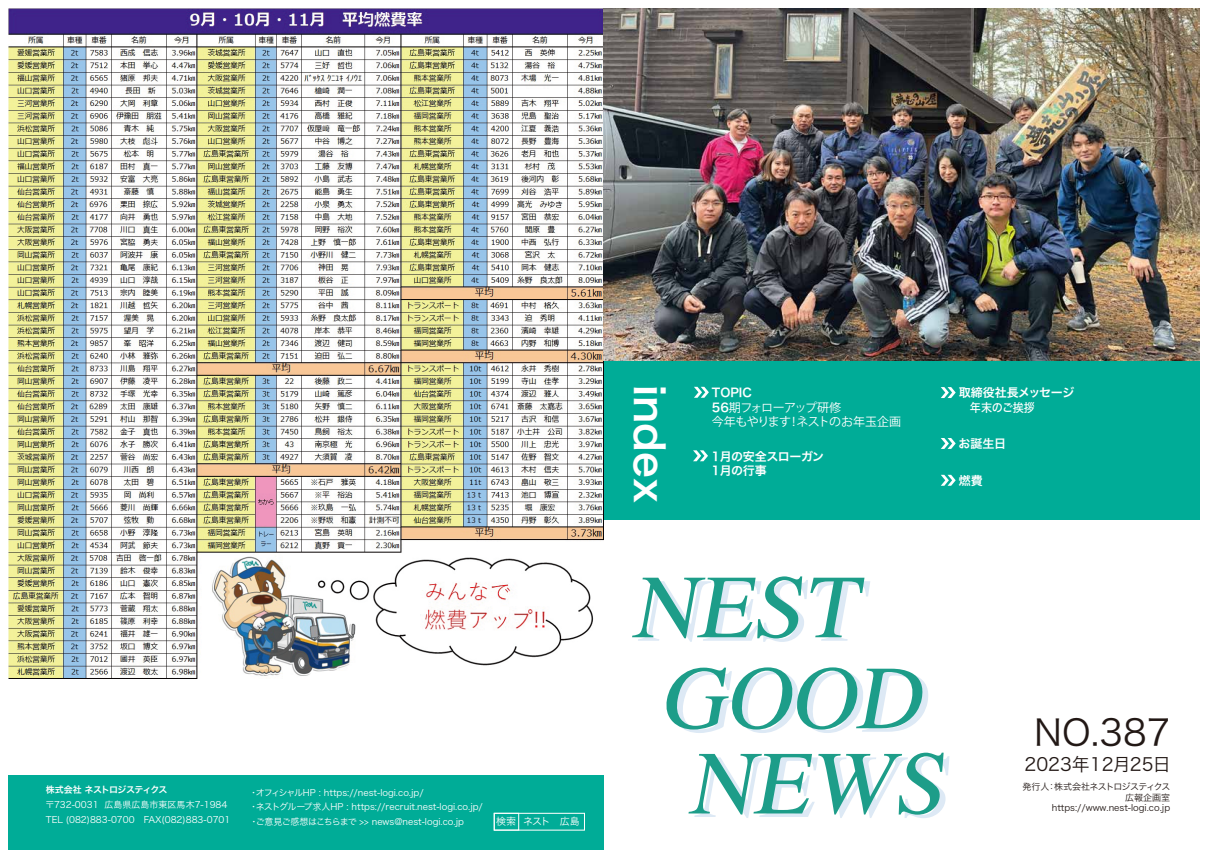
<style>
.page{position:relative;width:1208px;height:859px;background:#fff}
.page>*{position:absolute;margin:0;border:0;box-sizing:border-box;transform-origin:0 0}
.t1{font:italic 90px "Times";color:#1d9d89}
.t2{font:40px "Hira Kaku Pro N W6";color:#fff}
.t3{font:36px "Hira Kaku Pro N W3";color:#221815}
.t4{font:18px "Hira Kaku Pro N W3";color:#221815}
.t5{font:12px/14.4px "Hiragino Sans W6";letter-spacing:-.02em;color:#fff}
.t6{font:12px/14.4px "Koz Go Pr 6 N";letter-spacing:-.05em;color:#fff}
.t7{font:12px "Hiragino Sans W5";letter-spacing:-.025em;color:#fff;scale:.93 1}
.t8{font:10px "Hira Kaku Pro N W3";letter-spacing:-.04em;color:#fff}
.t9{font:9px/15px "Hira Kaku Pro N W3";color:#fff}
.t10{font:9px/10.8px "Hira Kaku Pro N W3";color:#221815;text-align:right}
.t11{font:9px "Hira Kaku Pro N W6";letter-spacing:-.06em;color:#fff}
.s1{font-family:"Hiragino Sans W6"}
</style>
<div class="page">
<div style="left:8px;top:775px;width:595px;height:75px;background:#00ac97"></div>
<div style="left:604px;top:359px;width:595px;height:161px;background:#00ac97"></div>
<div style="left:494px;top:813px;width:91px;height:18px;border:1px solid #fff"></div>
<div style="left:494px;top:813px;width:25px;height:17px;border:1px solid #fff"></div>
<svg style="left:694px;top:387px;width:15px;height:11px"></svg>
<svg style="left:693px;top:450px;width:15px;height:11px"></svg>
<svg style="left:941px;top:475px;width:14px;height:11px"></svg>
<svg style="left:941px;top:438px;width:14px;height:11px"></svg>
<svg style="left:941px;top:387px;width:14px;height:11px"></svg>
<img style="left:9px;top:9px;width:595px;height:669px">
<img style="left:604px;top:9px;width:595px;height:351px">
<p class="t11" style="left:46px;top:781px;width:123px">株式会社 ネストロジスティクス</p>
<p class="t9" style="left:45px;top:796px;width:192px">〒732-0031 広島県広島市東区馬木7-1984　<br>TEL (082)883-0700　FAX(082)883-0701</p>
<p class="t9" style="left:249px;top:785px;width:235px;line-height:14px">・オフィシャルHP : https://nest-logi.co.jp/<br>・ネストグループ求人HP : https://recruit.nest-logi.co.jp/</p>
<p class="t9" style="left:249px;top:813px;width:216px">・ご意見ご感想はこちらまで &gt;&gt; news@nest-logi.co.jp</p>
<p class="t8" style="left:496px;top:812px;width:85px">検索 ネスト　広島</p>
<h2 class="t2" style="left:685px;top:385px;width:120px;rotate:90deg">index</h2>
<h3 class="t5" style="left:712px;top:385px;width:42px">TOPIC</h3>
<h3 class="t6" style="left:712px;top:400px;width:191px"><span class="s1">56</span>期フォローアップ研修<br>今年もやります！ネストのお年玉企画</h3>
<h3 class="t5" style="left:711px;top:449px;width:114px">1月の安全スローガン<br>1月の行事</h3>
<h3 class="t5" style="left:958px;top:385px;width:117px">取締役社長メッセージ</h3>
<h3 class="t7" style="left:958px;top:397px;width:84px">　年末のご挨拶</h3>
<h3 class="t5" style="left:958px;top:436px;width:49px">お誕生日</h3>
<h3 class="t5" style="left:958px;top:473px;width:25px">燃費</h3>
<h1 class="t1" style="left:631px;top:523px;width:254px">NEST</h1>
<h1 class="t1" style="left:659px;top:614px;width:289px">GOOD</h1>
<h1 class="t1" style="left:687px;top:699px;width:284px">NEWS</h1>
<h3 class="t3" style="left:1034px;top:700px;width:138px">NO.387</h3>
<h3 class="t4" style="left:1024px;top:748px;width:148px">2023年12月25日</h3>
<p class="t10" style="left:1022px;top:780px;width:150px">発行人：株式会社ネストロジスティクス広報企画室https://www.nest-logi.co.jp</p>
</div>
